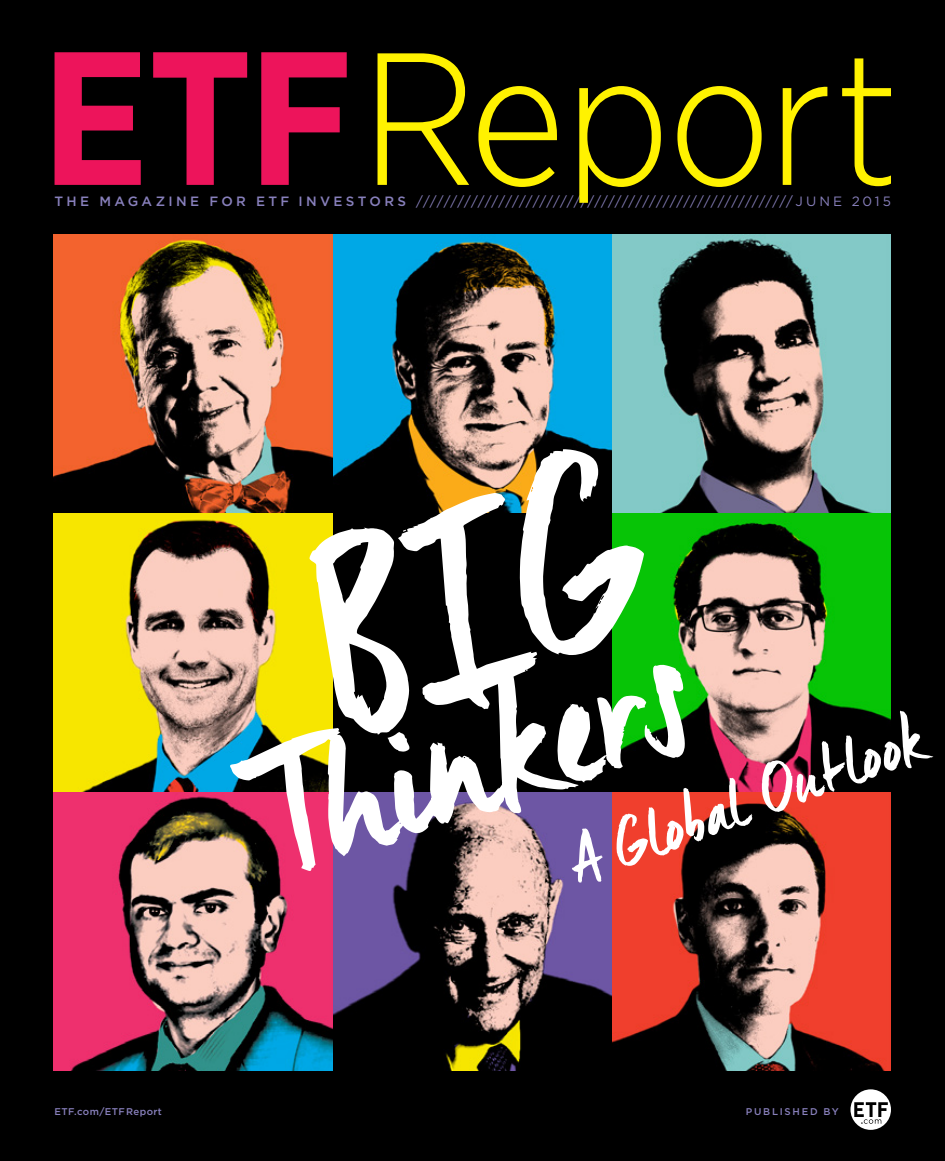
<style>
.page{position:relative;width:945px;height:1161px;background:#000}
.page>*{position:absolute;margin:0;border:0;box-sizing:border-box;transform-origin:0 0}
.t1{font:13.5px "Gotham";color:#8880bc}
.t2{font:500 9.75px "Gotham";letter-spacing:.045em;color:#8880bc}
.t3{font:500 9.75px "Gotham";letter-spacing:.175em;color:#8880bc}
.s1{font-weight:500}
</style>
<div class="page">
<svg style="left:55px;top:52px;width:292px;height:133px"></svg>
<div style="left:850px;top:1089px;width:41px;height:41px;background:#fff;border-radius:50%"></div>
<svg style="left:854px;top:1102px;width:34px;height:22px"></svg>
<img style="left:54px;top:234px;width:279px;height:837px">
<img style="left:612px;top:234px;width:279px;height:477px">
<img style="left:333px;top:871px;width:558px;height:200px">
<img style="left:333px;top:234px;width:279px;height:215px">
<svg style="left:309px;top:449px;width:335px;height:213px"></svg>
<svg style="left:230px;top:662px;width:455px;height:209px"></svg>
<svg style="left:572px;top:711px;width:361px;height:172px"></svg>
<svg style="left:378px;top:53px;width:513px;height:150px"></svg>
<p class="t1" style="left:55px;top:193px;width:838px"><span class="s1">T H E M A G A Z I N E F O R E T F I N V E S T O R S</span> /////////////////////////////////////////////////////// J U N E 2 0 1 5</p>
<p class="t2" style="left:55px;top:1105px;width:109px">ETF.com/ETF Report</p>
<p class="t3" style="left:746px;top:1105px;width:94px">PUBLISHED BY</p>
</div>
